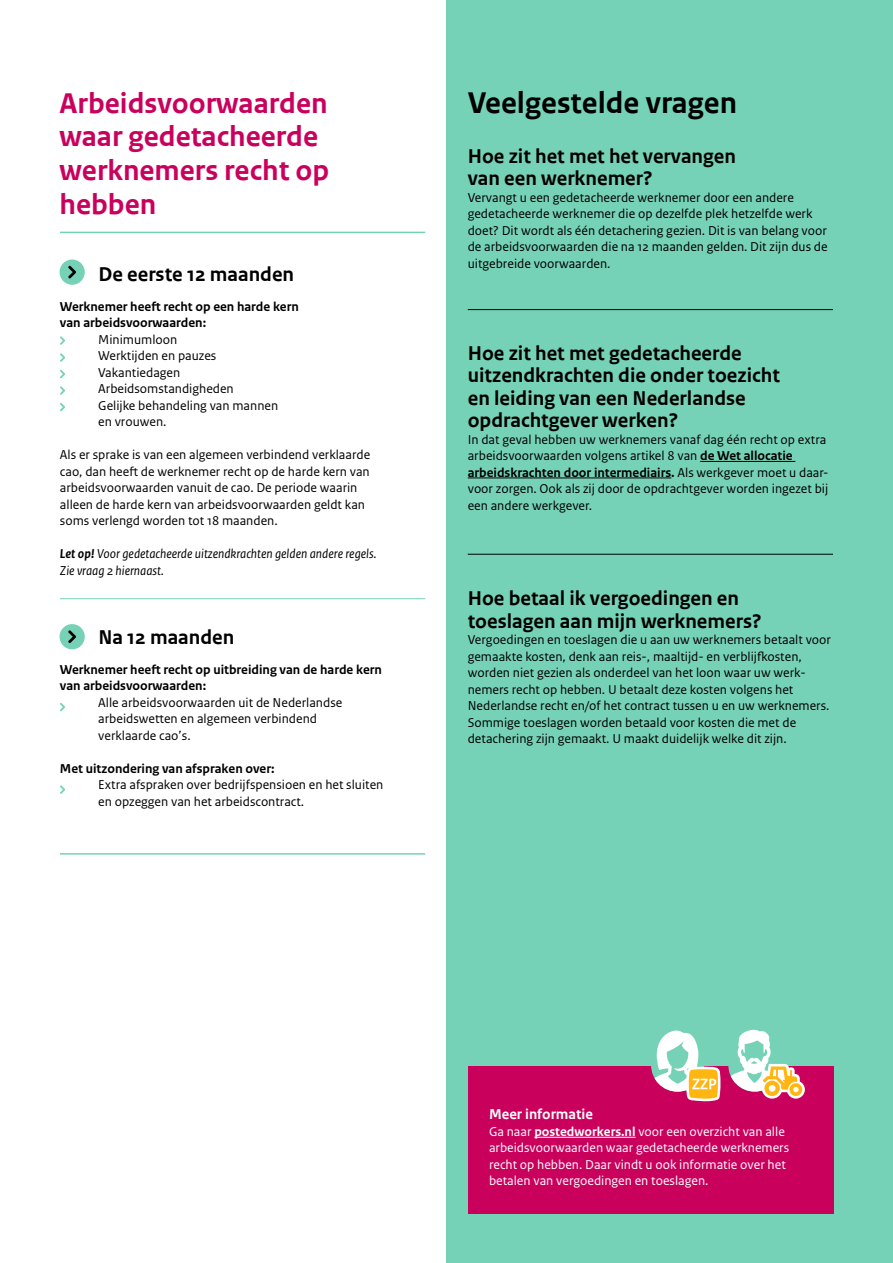
<style>
.page{position:relative;width:893px;height:1263px;background:#fff}
.page>*{position:absolute;margin:0;border:0;box-sizing:border-box;transform-origin:0 0}
.t1{font:700 31.5px "Rijksoverheid Sans Text TT";color:#000}
.t2{font:700 30px/33.8px "Rijksoverheid Sans Text TT";color:#ca005d}
.t3{font:700 21px/22.5px "Rijksoverheid Sans Text TT";color:#000}
.t4{font:700 15px "Rijksoverheid Sans Text TT";color:#fff}
.t5{font:13.5px/16.5px "Rijksoverheid Sans Text";color:#000}
.t6{font:13.5px/16.5px "Rijksoverheid Sans Text";color:#fff}
.t7{font:700 13.5px/16.5px "Rijksoverheid Sans Text";color:#000}
.t8{font:italic 13.5px/16.5px "Rijksoverheid Sans Text";color:#000}
.s1{font-weight:700}
</style>
<div class="page">
<div style="left:447px;top:0;width:446px;height:1263px;background:#76d2b6"></div>
<div style="left:468px;top:1067px;width:365px;height:147px;background:#ca005d"></div>
<hr style="left:534px;top:1137px;width:102px;height:1px;background:#fff">
<hr style="left:700px;top:461px;width:95px;height:1px;background:#000">
<hr style="left:468px;top:478px;width:203px;height:1px;background:#000">
<hr style="left:60px;top:598px;width:365px;height:1px;background:#76d2b6">
<hr style="left:468px;top:309px;width:365px;height:1px;background:#000">
<hr style="left:468px;top:554px;width:365px;height:1px;background:#000">
<hr style="left:60px;top:232px;width:365px;height:1px;background:#76d2b6">
<hr style="left:60px;top:853px;width:365px;height:2px;background:#76d2b6">
<svg style="left:728px;top:1029px;width:77px;height:69px"></svg>
<svg style="left:651px;top:1030px;width:71px;height:72px"></svg>
<svg style="left:60px;top:336px;width:5px;height:9px"></svg>
<div style="left:60px;top:259px;width:25px;height:26px;background:#76d2b6;border-radius:50%"></div>
<svg style="left:68px;top:266px;width:8px;height:13px"></svg>
<div style="left:60px;top:624px;width:25px;height:25px;background:#76d2b6;border-radius:50%"></div>
<svg style="left:68px;top:630px;width:8px;height:13px"></svg>
<svg style="left:60px;top:353px;width:5px;height:9px"></svg>
<svg style="left:60px;top:370px;width:5px;height:8px"></svg>
<svg style="left:60px;top:703px;width:5px;height:8px"></svg>
<svg style="left:60px;top:386px;width:5px;height:9px"></svg>
<svg style="left:60px;top:403px;width:5px;height:8px"></svg>
<svg style="left:60px;top:785px;width:5px;height:9px"></svg>
<h2 class="t2" style="left:60px;top:86px;width:271px">Arbeidsvoorwaarden waar gedetacheerde werknemers recht op hebben</h2>
<h1 class="t1" style="left:468px;top:85px;width:271px">Veelgestelde vragen</h1>
<h3 class="t3" style="left:468px;top:145px;width:270px">Hoe zit het met het vervangen van een werknemer?</h3>
<p class="t5" style="left:468px;top:189px;width:361px">Vervangt u een gedetacheerde werknemer door een andere gedetacheerde werknemer die op dezelfde plek hetzelfde werk doet? Dit wordt als één detachering gezien. Dit is van belang voor de arbeidsvoorwaarden die na 12 maanden gelden. Dit zijn dus de uitgebreide voorwaarden.</p>
<h3 class="t3" style="left:98px;top:264px;width:197px">De eerste 12 maanden</h3>
<p class="t7" style="left:60px;top:298px;width:240px">Werknemer heeft recht op een harde kern van arbeidsvoorwaarden:</p>
<p class="t5" style="left:98px;top:331px;width:181px">Minimumloon<br>Werktijden en pauzes<br>Vakantiedagen<br>Arbeidsomstandigheden<br>Gelijke behandeling van mannen en vrouwen.</p>
<p class="t5" style="left:60px;top:447px;width:312px">Als er sprake is van een algemeen verbindend verklaarde cao, dan heeft de werknemer recht op de harde kern van arbeidsvoorwaarden vanuit de cao. De periode waarin alleen de harde kern van arbeidsvoorwaarden geldt kan soms verlengd worden tot 18 maanden.</p>
<p class="t8" style="left:60px;top:546px;width:318px"><span class="s1">Let op!</span> Voor gedetacheerde uitzendkrachten gelden andere regels.<br>Zie vraag 2 hiernaast.</p>
<h3 class="t3" style="left:98px;top:627px;width:137px">Na 12 maanden</h3>
<p class="t7" style="left:60px;top:661px;width:323px">Werknemer heeft recht op uitbreiding van de harde kern van arbeidsvoorwaarden:</p>
<p class="t5" style="left:98px;top:694px;width:246px">Alle arbeidsvoorwaarden uit de Nederlandse arbeidswetten en algemeen verbindend verklaarde cao’s.</p>
<p class="t7" style="left:60px;top:760px;width:216px">Met uitzondering van afspraken over:</p>
<p class="t5" style="left:98px;top:777px;width:287px">Extra afspraken over bedrijfspensioen en het sluiten en opzeggen van het arbeidscontract.</p>
<h3 class="t3" style="left:468px;top:342px;width:314px">Hoe zit het met gedetacheerde uitzendkrachten die onder toezicht en leiding van een Nederlandse opdrachtgever werken?</h3>
<p class="t5" style="left:468px;top:431px;width:362px">In dat geval hebben uw werknemers vanaf dag één recht op extra arbeidsvoorwaarden volgens artikel 8 van <span class="s1">de Wet allocatie arbeidskrachten door intermediairs.</span> Als werkgever moet u daar&shy;voor zorgen. Ook als zij door de opdrachtgever worden ingezet bij een andere werkgever.</p>
<h3 class="t3" style="left:468px;top:588px;width:295px">Hoe betaal ik vergoedingen en toeslagen aan mijn werknemers?</h3>
<p class="t5" style="left:468px;top:632px;width:365px">Vergoedingen en toeslagen die u aan uw werknemers betaalt voor gemaakte kosten, denk aan reis-, maaltijd- en verblijfosten, worden niet gezien als onderdeel van het loon waar uw werk&shy;nemers recht op hebben. U betaalt deze kosten volgens het Nederlandse recht en/of het contract tussen u en uw werknemers.<br>Sommige toeslagen worden betaald voor kosten die met de detachering zijn gemaakt. U maakt duidelijk welke dit zijn.</p>
<p class="t4" style="left:489px;top:1106px;width:105px">Meer informatie</p>
<p class="t6" style="left:489px;top:1123px;width:302px">Ga naar <span class="s1">postedworkers.nl</span> voor een overzicht van alle arbeidsvoorwaarden waar gedetacheerde werknemers recht op hebben. Daar vindt u ook informatie over het betalen van vergoedingen en toeslagen.</p>
</div>
